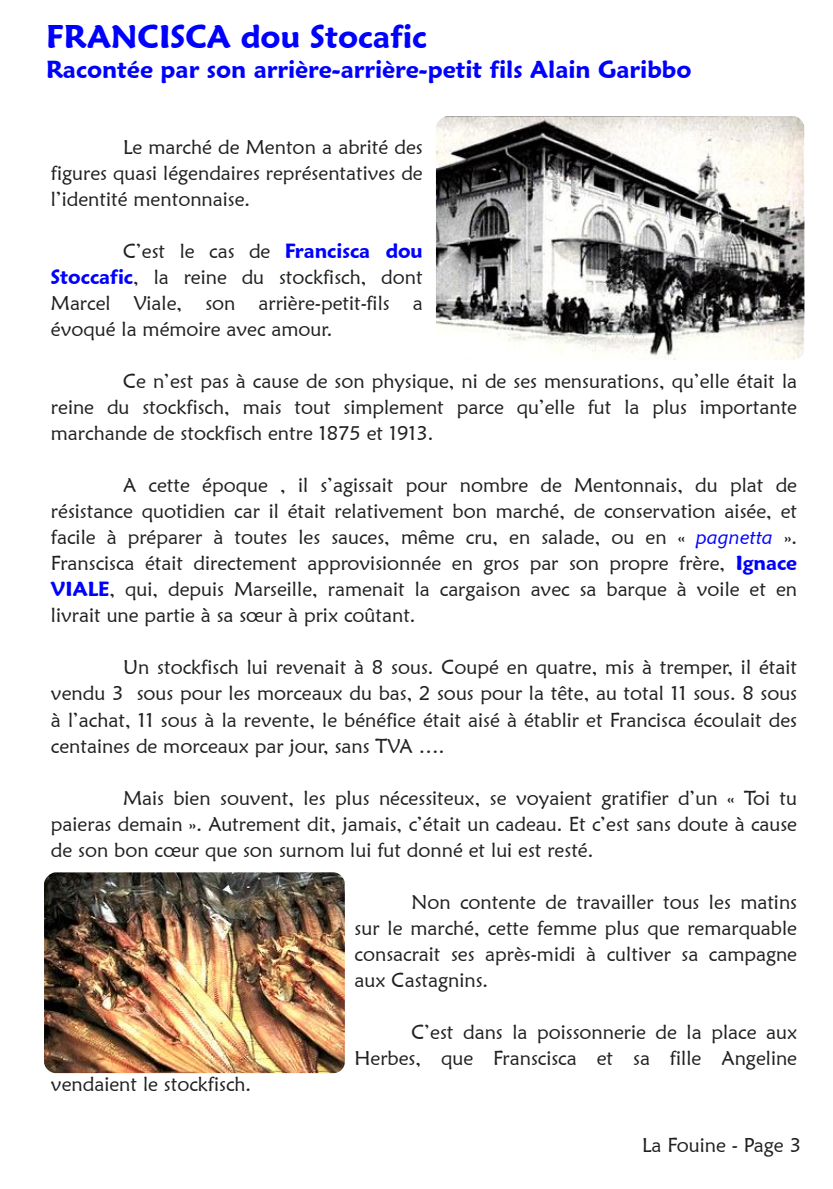
<style>
.page{position:relative;width:833px;height:1189px;background:#fff}
.page>*{position:absolute;margin:0;border:0;box-sizing:border-box;transform-origin:0 0}
.t1{font:600 32px "Maiandra GD";color:#00f}
.t2{font:600 24px "Maiandra GD";color:#00f}
.t3{font:20px/26px "Maiandra GD";color:#212124;text-align:justify}
.s1{font-weight:600;color:#00f}
.s2{font-style:italic;color:#00f}
</style>
<div class="page">
<img style="left:435px;top:116px;width:369px;height:244px;border-radius:11px">
<img style="left:44px;top:872px;width:300px;height:201px;border-radius:11px">
<h1 class="t1" style="left:46px;top:18px;width:382px">FRANCISCA dou Stocafic</h1>
<p class="t2" style="left:46px;top:55px;width:646px">Racontée par son arrière-arrière-petit fils Alain Garibbo</p>
<p class="t3" style="left:51px;top:134px;width:373px;text-indent:72px">Le marché de Menton a abrité des figures quasi légendaires représentatives de l’identité mentonnaise.</p>
<p class="t3" style="left:51px;top:238px;width:373px;text-indent:72px">C’est le cas de <span class="s1">Francisca dou Stoccafic</span>, la reine du stockfisch, dont Marcel Viale, son arrière-petit-fils a évoqué la mémoire avec amour.</p>
<p class="t3" style="left:51px;top:368px;width:747px;text-indent:72px">Ce n’est pas à cause de son physique, ni de ses mensurations, qu’elle était la reine du stockfisch, mais tout simplement parce qu’elle fut la plus importante marchande de stockfisch entre 1875 et 1913.</p>
<p class="t3" style="left:51px;top:472px;width:747px;text-indent:72px">A cette époque , il s’agissait pour nombre de Mentonnais, du plat de résistance quotidien car il était relativement bon marché, de conservation aisée, et facile à préparer à toutes les sauces, même cru, en salade, ou en « <span class="s2">pagnetta</span> ».<br>Franscisca était directement approvisionnée en gros par son propre frère, <span class="s1">Ignace VIALE</span>, qui, depuis Marseille, ramenait la cargaison avec sa barque à voile et en livrait une partie à sa sœur à prix coûtant.</p>
<p class="t3" style="left:51px;top:654px;width:747px;text-indent:72px">Un stockfisch lui revenait à 8 sous. Coupé en quatre, mis à tremper, il était vendu 3 sous pour les morceaux du bas, 2 sous pour la tête, au total 11 sous. 8 sous à l’achat, 11 sous à la revente, le bénéfice était aisé à établir et Francisca écoulait des centaines de morceaux par jour, sans TVA ….</p>
<p class="t3" style="left:51px;top:784px;width:747px;text-indent:72px">Mais bien souvent, les plus nécessiteux, se voyaient gratifier d’un « Toi tu paieras demain ». Autrement dit, jamais, c’était un cadeau. Et c’est sans doute à cause de son bon cœur que son surnom lui fut donné et lui est resté.</p>
<p class="t3" style="left:354px;top:888px;width:444px;text-indent:57px">Non contente de travailler tous les matins sur le marché, cette femme plus que remarquable consacrait ses après-midi à cultiver sa campagne aux Castagnins.</p>
<p class="t3" style="left:354px;top:1018px;width:444px;text-align:right">C’est dans la poissonnerie de la place aux<br>Herbes, que Franscisca et sa fille Angeline</p>
<p class="t3" style="left:51px;top:1070px;width:202px">vendaient le stockfisch.</p>
<p class="t3" style="left:642px;top:1132px;width:160px">La Fouine - Page 3</p>
</div>
